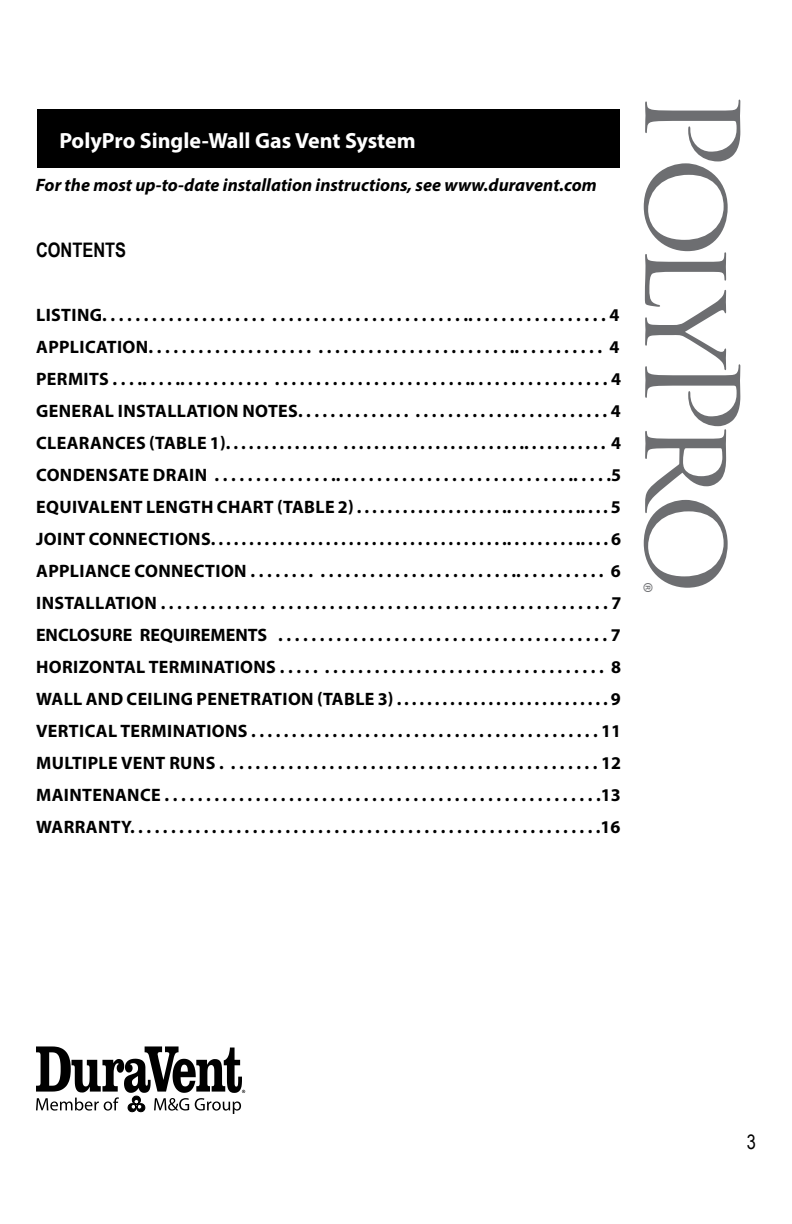
<style>
.page{position:relative;width:792px;height:1224px;background:#fff}
.page>*{position:absolute;margin:0;border:0;box-sizing:border-box;transform-origin:0 0}
.t1{font:126px "Trajan Pro";letter-spacing:-.12em;color:#6d6e71}
.t2{font:300 28px "Myriad Pro";color:#6d6e71}
.t3{font:700 22px "Myriad Pro";color:#fff}
.t4{font:700 20px "Arial Narrow";color:#000}
.t5{font:20px "Arial Narrow";color:#000}
.t6{font:700 18px/32px "Myriad Pro";letter-spacing:.02em;color:#000;text-align:justify}
.t7{font:italic 700 18px "Myriad Pro";color:#000}
</style>
<div class="page">
<div style="left:37px;top:109px;width:583px;height:58px;background:#000"></div>
<svg style="left:36px;top:1046px;width:209px;height:68px"></svg>
<p class="t3" style="left:59px;top:127px;width:358px">PolyPro Single-Wall Gas Vent System</p>
<p class="t7" style="left:36px;top:173px;width:563px">For the most up-to-date installation instructions, see www.duravent.com</p>
<p class="t4" style="left:36px;top:235px;width:92px">CONTENTS</p>
<p class="t6" style="left:36px;top:299px;width:587px">LISTING. . . . . . . . . . . . . . . . . . . . . . . . . . . . . . . . . . . . . . . . . . . .. . . . . . . . . . . . . . . . . 4<br>APPLICATION. . . . . . . . . . . . . . . . . . . . . . . . . . . . . . . . . . . . . . . . . . . .. . . . . . . . . . . 4<br>PERMITS . . . .. . . . .. . . . . . . . . . . . . . . . . . . . . . . . . . . . . . . . . . .. . . . . . . . . . . . . . . . . 4<br>GENERAL INSTALLATION NOTES. . . . . . . . . . . . . . . . . . . . . . . . . . . . . . . . . . . . . . 4<br>CLEARANCES (TABLE 1). . . . . . . . . . . . . . . . . . . . . . . . . . . . . . . . . . . . . . .. . . . . . . . . . . 4<br>CONDENSATE DRAIN . . . . . . . . . . . . . . .. . . . . . . . . . . . . . . . . . . . . . . . . . . . .. . . . .5<br>EQUIVALENT LENGTH CHART (TABLE 2) . . . . . . . . . . . . . . . . . . . .. . . . . . . . . .. . . . 5<br>JOINT CONNECTIONS. . . . . . . . . . . . . . . . . . . . . . . . . . . . . . . . . . . . . . .. . . . . . . . . .. . . . 6<br>APPLIANCE CONNECTION . . . . . . . . . . . . . . . . . . . . . . . . . . . . . . . .. . . . . . . . . . . 6<br>INSTALLATION . . . . . . . . . . . . . . . . . . . . . . . . . . . . . . . . . . . . . . . . . . . . . . . . . . . . . . 7<br>ENCLOSURE REQUIREMENTS . . . . . . . . . . . . . . . . . . . . . . . . . . . . . . . . . . . . . . . . 7<br>HORIZONTAL TERMINATIONS . . . . . . . . . . . . . . . . . . . . . . . . . . . . . . . . . . . . . . . 8<br>WALL AND CEILING PENETRATION (TABLE 3) . . . . . . . . . . . . . . . . . . . . . . . . . . . . 9<br>VERTICAL TERMINATIONS . . . . . . . . . . . . . . . . . . . . . . . . . . . . . . . . . . . . . . . . . . . 11<br>MULTIPLE VENT RUNS . . . . . . . . . . . . . . . . . . . . . . . . . . . . . . . . . . . . . . . . . . . . . . 12<br>MAINTENANCE . . . . . . . . . . . . . . . . . . . . . . . . . . . . . . . . . . . . . . . . . . . . . . . . . . . . .13<br>WARRANTY. . . . . . . . . . . . . . . . . . . . . . . . . . . . . . . . . . . . . . . . . . . . . . . . . . . . . . . . . .16</p>
<h1 class="t1" style="left:771px;top:88px;width:508px;rotate:90deg">PolyPro</h1>
<h2 class="t2" style="left:660px;top:582px;width:13px;rotate:90deg">®</h2>
<p class="t5" style="left:747px;top:1127px;width:11px">3</p>
</div>
